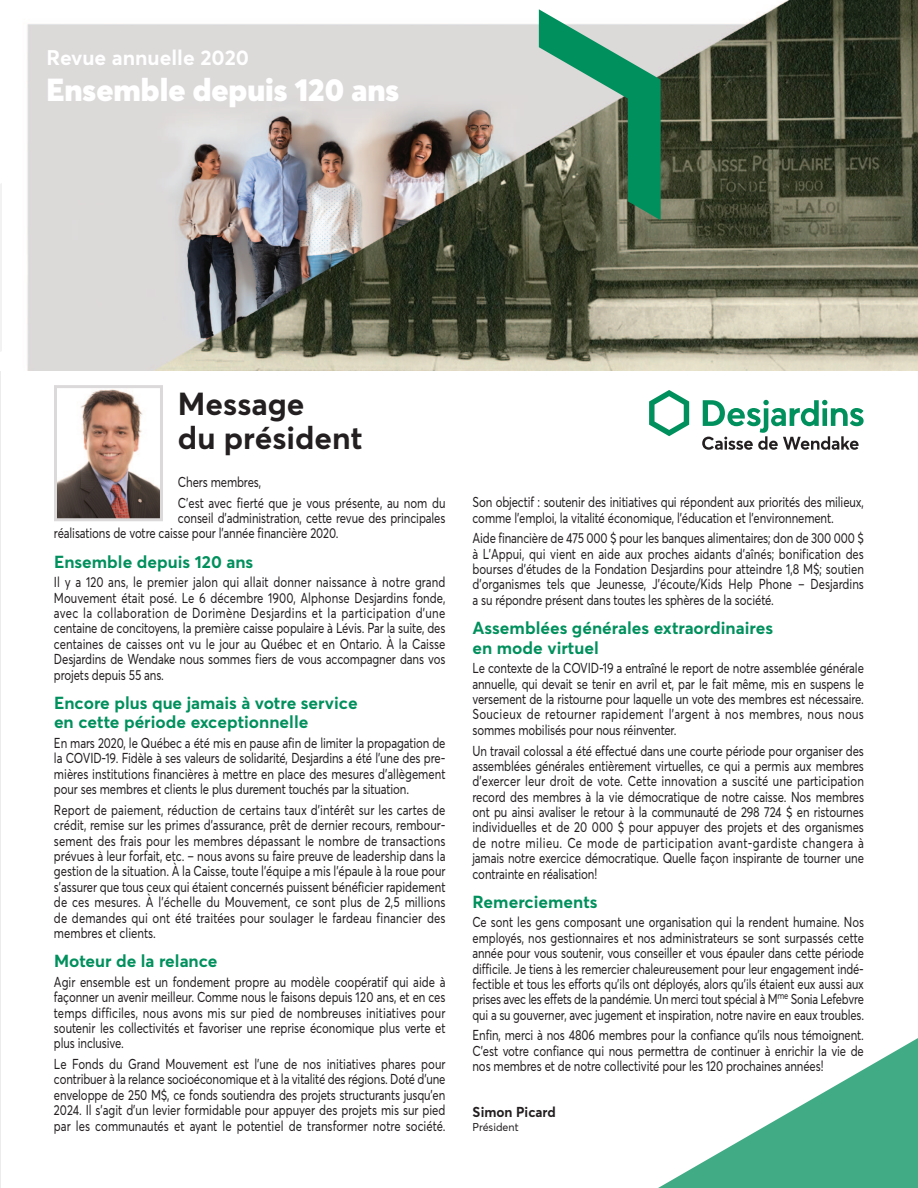
<style>
.page{position:relative;width:918px;height:1188px;background:#fff}
.page>*{position:absolute;margin:0;border:0;box-sizing:border-box;transform-origin:0 0}
.t1{font:900 31.5px "Averta";color:#fff}
.t2{font:700 31.5px/34.5px "Averta";color:#231f20}
.t3{font:700 21px "Averta";color:#fff}
.t4{font:700 17.25px/19.5px "Averta";color:#00905d}
.t5{font:14.25px/15.3px "Averta";letter-spacing:-.01em;color:#231f20;text-align:justify;scale:.8 1}
.t6{font:14.25px/15.5px "Averta";letter-spacing:-.01em;color:#231f20;text-align:justify;scale:.79 1}
.t7{font:700 14.25px "Averta";color:#231f20;scale:.95 1}
.t8{font:11.25px "Averta";color:#231f20;scale:.95 1}
</style>
<div class="page">
<img style="left:27px;top:0;width:891px;height:370px">
<svg style="left:539px;top:9px;width:122px;height:211px;background:#6f9b83"></svg>
<img style="left:58px;top:389px;width:101px;height:128px">
<div style="left:54px;top:385px;width:109px;height:136px;border:3px solid #dbd9d9"></div>
<svg style="left:649px;top:390px;width:40px;height:46px"></svg>
<svg style="left:702px;top:400px;width:162px;height:50px"></svg>
<svg style="left:658px;top:1038px;width:260px;height:150px"></svg>
<svg style="left:0;top:183px;width:2px;height:476px"></svg>
<p class="t3" style="left:46px;top:49px;width:204px">Revue annuelle 2020</p>
<p class="t1" style="left:46px;top:72px;width:354px">Ensemble depuis 120 ans</p>
<p class="t2" style="left:178px;top:389px;width:186px">Message<br>du président</p>
<p class="t5" style="left:178px;top:475px;width:106px">Chers membres,</p>
<p class="t5" style="left:178px;top:496px;width:336px">C’est avec fierté que je vous présente, au nom du</p>
<p class="t5" style="left:178px;top:512px;width:336px">conseil d’administration, cette revue des principales</p>
<p class="t5" style="left:54px;top:527px;width:357px">réalisations de votre caisse pour l’année financière 2020.</p>
<p class="t4" style="left:54px;top:553px;width:201px">Ensemble depuis 120 ans</p>
<p class="t5" style="left:54px;top:576px;width:491px">Il y a 120 ans, le premier jalon qui allait donner naissance à notre grand Mouvement était posé. Le 6 décembre 1900, Alphonse Desjardins fonde, avec la collaboration de Dorimène Desjardins et la participation d’une centaine de concitoyens, la première caisse populaire à Lévis. Par la suite, des centaines de caisses ont vu le jour au Québec et en Ontario. À la Caisse Desjardins de Wendake nous sommes fiers de vous accompagner dans vos projets depuis 55 ans.</p>
<p class="t4" style="left:54px;top:694px;width:305px">Encore plus que jamais à votre service en cette période exceptionnelle</p>
<p class="t5" style="left:54px;top:737px;width:491px">En mars 2020, le Québec a été mis en pause afin de limiter la propagation de la COVID-19. Fidèle à ses valeurs de solidarité, Desjardins a été l’une des pre&shy;mières institutions financières à mettre en place des mesures d’allègement pour ses membres et clients le plus durement touchés par la situation.</p>
<p class="t5" style="left:54px;top:803px;width:491px">Report de paiement, réduction de certains taux d’intérêt sur les cartes de crédit, remise sur les primes d’assurance, prêt de dernier recours, rembour&shy;sement des frais pour les membres dépassant le nombre de transactions prévues à leur forfait, etc. – nous avons su faire preuve de leadership dans la gestion de la situation. À la Caisse, toute l’équipe a mis l’épaule à la roue pour s’assurer que tous ceux qui étaient concernés puissent bénéficier rapidement de ces mesures. À l’échelle du Mouvement, ce sont plus de 2,5 millions de demandes qui ont été traitées pour soulager le fardeau financier des membres et clients.</p>
<p class="t4" style="left:54px;top:953px;width:165px">Moteur de la relance</p>
<p class="t5" style="left:54px;top:975px;width:491px">Agir ensemble est un fondement propre au modèle coopératif qui aide à façonner un avenir meilleur. Comme nous le faisons depuis 120 ans, et en ces temps difficiles, nous avons mis sur pied de nombreuses initiatives pour soutenir les collectivités et favoriser une reprise économique plus verte et plus inclusive.</p>
<p class="t5" style="left:54px;top:1058px;width:491px">Le Fonds du Grand Mouvement est l’une de nos initiatives phares pour contribuer à la relance socioéconomique et à la vitalité des régions. Doté d’une enveloppe de 250 M$, ce fonds soutiendra des projets structurants jusqu’en 2024. Il s’agit d’un levier formidable pour appuyer des projets mis sur pied par les communautés et ayant le potentiel de transformer notre société.</p>
<p class="t5" style="left:472px;top:496px;width:491px">Son objectif : soutenir des initiatives qui répondent aux priorités des milieux, comme l’emploi, la vitalité économique, l’éducation et l’environnement.</p>
<p class="t5" style="left:472px;top:532px;width:491px">Aide financière de 475 000 $ pour les banques alimentaires; don de 300 000 $ à L’Appui, qui vient en aide aux proches aidants d’aînés; bonification des bourses d’études de la Fondation Desjardins pour atteindre 1,8 M$; soutien d’organismes tels que Jeunesse, J’écoute/Kids Help Phone – Desjardins a su répondre présent dans toutes les sphères de la société.</p>
<p class="t4" style="left:472px;top:620px;width:302px">Assemblées générales extraordinaires en mode virtuel</p>
<p class="t5" style="left:472px;top:662px;width:491px">Le contexte de la COVID-19 a entraîné le report de notre assemblée générale annuelle, qui devait se tenir en avril et, par le fait même, mis en suspens le versement de la ristourne pour laquelle un vote des membres est nécessaire.<br>Soucieux de retourner rapidement l’argent à nos membres, nous nous sommes mobilisés pour nous réinventer.</p>
<p class="t5" style="left:472px;top:744px;width:491px">Un travail colossal a été effectué dans une courte période pour organiser des assemblées générales entièrement virtuelles, ce qui a permis aux membres d’exercer leur droit de vote. Cette innovation a suscité une participation record des membres à la vie démocratique de notre caisse. Nos membres ont pu ainsi avaliser le retour à la communauté de 298 724 $ en ristournes individuelles et de 20 000 $ pour appuyer des projets et des organismes de notre milieu. Ce mode de participation avant-gardiste changera à jamais notre exercice démocratique. Quelle façon inspirante de tourner une contrainte en réalisation!</p>
<p class="t4" style="left:472px;top:893px;width:127px">Remerciements</p>
<p class="t6" style="left:473px;top:916px;width:497px">Ce sont les gens composant une organisation qui la rendent humaine. Nos employés, nos gestionnaires et nos administrateurs se sont surpassés cette année pour vous soutenir, vous conseiller et vous épauler dans cette période difficile. Je tiens à les remercier chaleureusement pour leur engagement indé&shy;fectible et tous les efforts qu’ils ont déployés, alors qu’ils étaient eux aussi aux prises avec les effets de la pandémie. Un merci tout spécial à M<sup>me</sup> Sonia Lefebvre qui a su gouverner, avec jugement et inspiration, notre navire en eaux troubles.</p>
<p class="t5" style="left:472px;top:1029px;width:491px">Enfin, merci à nos 4806 membres pour la confiance qu’ils nous témoignent.<br>C’est votre confiance qui nous permettra de continuer à enrichir la vie de nos membres et de notre collectivité pour les 120 prochaines années!</p>
<p class="t7" style="left:473px;top:1107px;width:89px">Simon Picard</p>
<p class="t8" style="left:473px;top:1122px;width:50px">Président</p>
</div>
